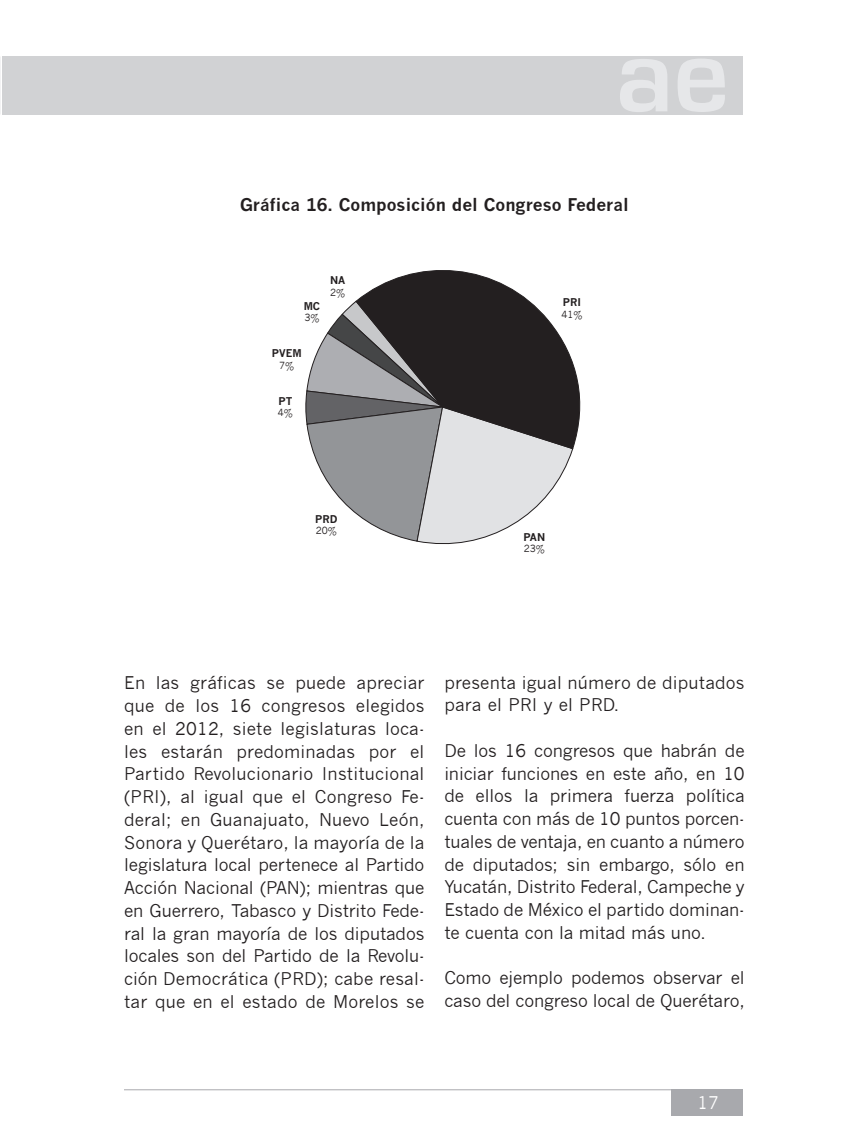
<style>
.page{position:relative;width:844px;height:1141px;background:#fff}
.page>*{position:absolute;margin:0;border:0;box-sizing:border-box;transform-origin:0 0}
.t1{font:17.15px/22.8px "News Gothic";letter-spacing:-.01em;color:#231f20;text-align:justify}
.t2{font:17.15px/22.8px "News Gothic";letter-spacing:.01em;color:#231f20}
.t3{font:700 17.15px "News Gothic";color:#231f20}
.t4{font:17.15px "News Gothic";color:#fff}
.t5{font:700 10.5px "News Gothic";color:#231f20}
.t6{font:9.62px "News Gothic";color:#231f20}
</style>
<div class="page">
<div style="left:2px;top:56px;width:740px;height:59px;background:#d1d2d4"></div>
<svg style="left:620px;top:59px;width:47px;height:53px"></svg>
<svg style="left:678px;top:59px;width:46px;height:53px"></svg>
<hr style="left:124px;top:1089px;width:618px;height:1px;background:#a8a9ad">
<div style="left:671px;top:1090px;width:71px;height:26px;background:#a8a9ad"></div>
<svg style="left:305px;top:301px;width:268px;height:244px"></svg>
<svg style="left:355px;top:270px;width:226px;height:180px;background:#615f60"></svg>
<p class="t3" style="left:240px;top:195px;width:390px">Gráfica 16. Composición del Congreso Federal</p>
<p class="t5" style="left:303px;top:299px;width:18px">MC</p>
<p class="t6" style="left:304px;top:312px;width:17px">3%</p>
<p class="t5" style="left:272px;top:347px;width:31px">PVEM</p>
<p class="t6" style="left:279px;top:360px;width:17px">7%</p>
<p class="t5" style="left:278px;top:395px;width:15px">PT</p>
<p class="t6" style="left:278px;top:407px;width:17px">4%</p>
<p class="t5" style="left:330px;top:274px;width:17px">NA</p>
<p class="t6" style="left:330px;top:287px;width:17px">2%</p>
<p class="t5" style="left:315px;top:512px;width:24px">PRD</p>
<p class="t6" style="left:315px;top:525px;width:23px">20%</p>
<p class="t5" style="left:562px;top:296px;width:20px">PRI</p>
<p class="t6" style="left:561px;top:308px;width:23px">41%</p>
<p class="t5" style="left:523px;top:531px;width:23px">PAN</p>
<p class="t6" style="left:524px;top:543px;width:23px">23%</p>
<p class="t1" style="left:124px;top:672px;width:302px">En las gráficas se puede apreciar que de los 16 congresos elegidos en el 2012, siete legislaturas loca&shy;les estarán predominadas por el Partido Revolucionario Institucional (PRI), al igual que el Congreso Fe&shy;deral; en Guanajuato, Nuevo León, Sonora y Querétaro, la mayoría de la legislatura local pertenece al Partido Acción Nacional (PAN); mientras que en Guerrero, Tabasco y Distrito Fede&shy;ral la gran mayoría de los diputados locales son del Partido de la Revolu&shy;ción Democrática (PRD); cabe resal&shy;tar que en el estado de Morelos se</p>
<p class="t2" style="left:444px;top:671px;width:302px">presenta igual número de diputados para el PRI y el PRD.</p>
<p class="t1" style="left:444px;top:739px;width:302px">De los 16 congresos que habrán de iniciar funciones en este año, en 10 de ellos la primera fuerza política cuenta con más de 10 puntos porcen&shy;tuales de ventaja, en cuanto a número de diputados; sin embargo, sólo en Yucatán, Distrito Federal, Campeche y Estado de México el partido dominan&shy;te cuenta con la mitad más uno.</p>
<p class="t1" style="left:444px;top:967px;width:302px">Como ejemplo podemos observar el caso del congreso local de Querétaro,</p>
<p class="t4" style="left:697px;top:1093px;width:23px">17</p>
</div>
